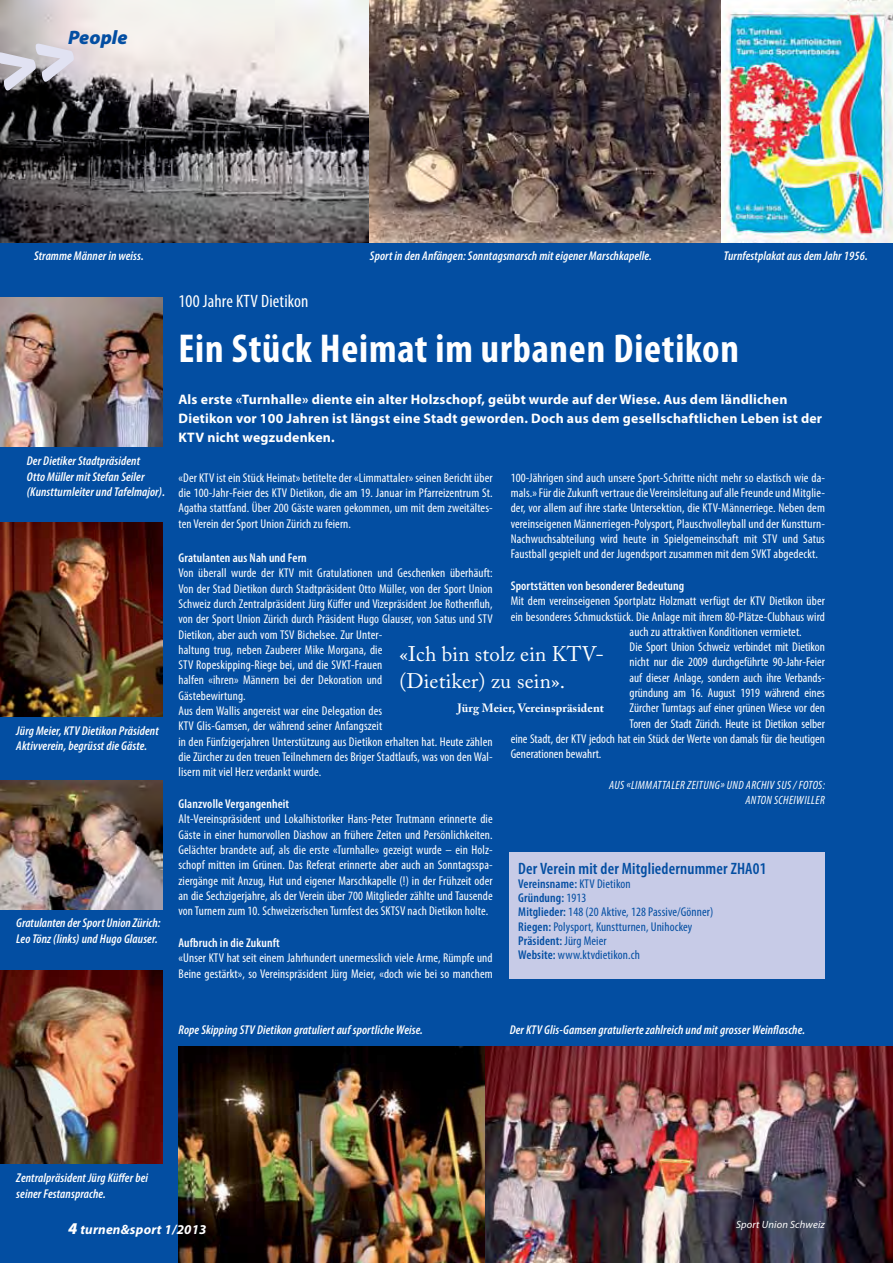
<style>
.page{position:relative;width:893px;height:1263px;background:#034ea2}
.page>*{position:absolute;margin:0;border:0;box-sizing:border-box;transform-origin:0 0}
.t1{font:700 condensed 40.5px "Myriad Pro";letter-spacing:.02em;color:#fff}
.t2{font:21px/27px "Adobe Caslon Pro";letter-spacing:.01em;color:#fff}
.t3{font:italic 900 19.5px "Myriad Pro";color:#034ea2}
.t4{font:condensed 18px "Myriad Pro";letter-spacing:.01em;color:#fff}
.t5{font:600 condensed 16.5px "Myriad Pro";letter-spacing:.01em;color:#034ea2}
.t6{font:700 13.8px/18.8px "Myriad Pro";letter-spacing:.015em;color:#fff}
.t7{font:italic 700 13.5px "Myriad Pro";letter-spacing:.015em;color:#fff}
.t8{font:condensed 12.75px/15.3px "Myriad Pro";letter-spacing:.01em;color:#fff;text-align:justify}
.t9{font:italic 600 condensed 12.75px/15.8px "Myriad Pro";letter-spacing:.01em;color:#fff}
.t10{font:condensed 12.75px/14.2px "Myriad Pro";letter-spacing:.01em;color:#034ea2}
.t11{font:600 condensed 12.75px "Myriad Pro";letter-spacing:.01em;color:#fff}
.t12{font:italic condensed 12px/15px "Myriad Pro";letter-spacing:.03em;color:#fff;text-align:right}
.t13{font:700 12px "Adobe Caslon Pro";letter-spacing:.01em;color:#fff}
.t14{font:italic 10.5px "Myriad Pro";letter-spacing:.015em;color:#fff}
.s1{font-weight:600}
.s2{font-weight:900;font-size:16.5px}
</style>
<div class="page">
<div style="left:510px;top:853px;width:315px;height:126px;background:#c7cbe7"></div>
<img style="left:0;top:298px;width:162px;height:149px">
<img style="left:0;top:970px;width:162px;height:194px">
<img style="left:178px;top:1046px;width:715px;height:217px">
<img style="left:0;top:0;width:722px;height:242px">
<img style="left:722px;top:0;width:171px;height:242px">
<img style="left:0;top:523px;width:162px;height:193px">
<img style="left:0;top:780px;width:162px;height:129px">
<svg style="left:0;top:44px;width:74px;height:47px;background:#a8a6ad"></svg>
<h3 class="t3" style="left:68px;top:27px;width:61px">People</h3>
<p class="t9" style="left:34px;top:249px;width:111px">Stramme Männer in weiss.</p>
<p class="t9" style="left:370px;top:249px;width:283px">Sport in den Anfängen: Sonntagsmarsch mit eigener Marschkapelle.</p>
<p class="t9" style="left:724px;top:249px;width:146px">Turnfestplakat aus dem Jahr 1956.</p>
<p class="t9" style="left:27px;top:453px;width:140px">Der Dietiker Stadtpräsident<br>Otto Müller mit Stefan Seiler (Kunstturnleiter und Tafelmajor).</p>
<p class="t9" style="left:16px;top:723px;width:144px">Jürg Meier, KTV Dietikon Präsident<br>Aktivverein, begrüsst die Gäste.</p>
<p class="t9" style="left:16px;top:915px;width:146px">Gratulanten der Sport Union Zürich:<br>Leo Tönz (links) und Hugo Glauser.</p>
<h3 class="t4" style="left:178px;top:291px;width:132px">100 Jahre KTV Dietikon</h3>
<h1 class="t1" style="left:178px;top:326px;width:562px">Ein Stück Heimat im urbanen Dietikon</h1>
<p class="t6" style="left:178px;top:390px;width:645px">Als erste «Turnhalle» diente ein alter Holzschopf, geübt wurde auf der Wiese. Aus dem ländlichen<br>Dietikon vor 100 Jahren ist längst eine Stadt geworden. Doch aus dem gesellschaftlichen Leben ist der<br>KTV nicht wegzudenken.</p>
<p class="t8" style="left:178px;top:470px;width:316px">«Der KTV ist ein Stück Heimat» betitelte der «Limmattaler» seinen Bericht über die 100-Jahr-Feier des KTV Dietikon, die am 19. Januar im Pfarreizentrum St.<br>Agatha stattfand. Über 200 Gäste waren gekommen, um mit dem zweitältes&shy;ten Verein der Sport Union Zürich zu feiern.</p>
<p class="t11" style="left:178px;top:551px;width:130px">Gratulanten aus Nah und Fern</p>
<p class="t8" style="left:178px;top:566px;width:316px;text-align:left">Von überall wurde der KTV mit Gratulationen und Geschenken überhäuft:<br>Von der Stad Dietikon durch Stadtpräsident Otto Müller, von der Sport Union Schweiz durch Zentralpräsident Jürg Küffer und Vizepräsident Joe Rothenfluh, von der Sport Union Zürich durch Präsident Hugo Glauser, von Satus und STV Dietikon, aber auch vom TSV Bichelsee. Zur Unter-<br>haltung trug, neben Zauberer Mike Morgana, die<br>STV Ropeskipping-Riege bei, und die SVKT-Frauen<br>halfen «ihren» Männern bei der Dekoration und<br>Gästebewirtung.<br>Aus dem Wallis angereist war eine Delegation des<br>KTV Glis-Gamsen, der während seiner Anfangszeit<br>in den Fünfzigerjahren Unterstützung aus Dietikon erhalten hat. Heute zählen die Zürcher zu den treuen Teilnehmern des Briger Stadtlaufs, was von den Wal&shy;lisern mit viel Herz verdankt wurde.</p>
<p class="t11" style="left:178px;top:797px;width:112px">Glanzvolle Vergangenheit</p>
<p class="t8" style="left:178px;top:812px;width:316px">Alt-Vereinspräsident und Lokalhistoriker Hans-Peter Trutmann erinnerte die Gäste in einer humorvollen Diashow an frühere Zeiten und Persönlichkeiten.<br>Gelächter brandete auf, als die erste «Turnhalle» gezeigt wurde – ein Holz&shy;schopf mitten im Grünen. Das Referat erinnerte aber auch an Sonntagsspa&shy;ziergänge mit Anzug, Hut und eigener Marschkapelle (!) in der Frühzeit oder an die Sechzigerjahre, als der Verein über 700 Mitglieder zählte und Tausende von Turnern zum 10. Schweizerischen Turnfest des SKTSV nach Dietikon holte.</p>
<p class="t11" style="left:178px;top:936px;width:103px">Aufbruch in die Zukunft</p>
<p class="t8" style="left:178px;top:951px;width:316px">«Unser KTV hat seit einem Jahrhundert unermesslich viele Arme, Rümpfe und<br>Beine gestärkt», so Vereinspräsident Jürg Meier, «doch wie bei so manchem</p>
<p class="t8" style="left:511px;top:470px;width:316px">100-Jährigen sind auch unsere Sport-Schritte nicht mehr so elastisch wie da&shy;mals.» Für die Zukunft vertraue die Vereinsleitung auf alle Freunde und Mitglie&shy;der, vor allem auf ihre starke Untersektion, die KTV-Männerriege. Neben dem vereinseigenen Männerriegen-Polysport, Plauschvolleyball und der Kunstturn-Nachwuchsabteilung wird heute in Spielgemeinschaft mit STV und Satus Faustball gespielt und der Jugendsport zusammen mit dem SVKT abgedeckt.</p>
<p class="t11" style="left:511px;top:579px;width:175px">Sportstätten von besonderer Bedeutung</p>
<p class="t8" style="left:511px;top:594px;width:316px">Mit dem vereinseigenen Sportplatz Holzmatt verfügt der KTV Dietikon über</p>
<p class="t8" style="left:511px;top:609px;width:316px">ein besonderes Schmuckstück. Die Anlage mit ihrem 80-Plätze-Clubhaus wird</p>
<p class="t8" style="left:630px;top:624px;width:174px">auch zu attraktiven Konditionen vermietet.</p>
<p class="t8" style="left:630px;top:639px;width:197px">Die Sport Union Schweiz verbindet mit Dietikon</p>
<p class="t8" style="left:630px;top:655px;width:197px">nicht nur die 2009 durchgeführte 90-Jahr-Feier</p>
<p class="t8" style="left:630px;top:670px;width:197px">auf dieser Anlage, sondern auch ihre Verbands-</p>
<p class="t8" style="left:630px;top:685px;width:197px">gründung am 16. August 1919 während eines</p>
<p class="t8" style="left:630px;top:701px;width:197px">Zürcher Turntags auf einer grünen Wiese vor den</p>
<p class="t8" style="left:630px;top:716px;width:197px">Toren der Stadt Zürich. Heute ist Dietikon selber</p>
<p class="t8" style="left:511px;top:731px;width:316px">eine Stadt, der KTV jedoch hat ein Stück der Werte von damals für die heutigen</p>
<p class="t8" style="left:511px;top:747px;width:92px">Generationen bewahrt.</p>
<p class="t12" style="left:609px;top:777px;width:50px">AUS «LIMMATTAL</p>
<p class="t12" style="left:676px;top:777px;width:151px">ER ZEITUNG» UND ARCHIV SUS / FOTOS:<br>ANTON SCHEIWILL ER</p>
<h2 class="t2" style="left:399px;top:640px;width:206px">«Ich bin stolz ein KTV-(Dietiker) zu sein».</h2>
<p class="t13" style="left:457px;top:701px;width:148px">Jürg Meier, Vereinspräsident</p>
<p class="t5" style="left:518px;top:859px;width:250px">Der Verein mit der Mitgliedernummer ZHA01</p>
<p class="t10" style="left:518px;top:877px;width:197px"><span class="s1">Vereinsname:</span> KTV Dietikon<br><span class="s1">Gründung:</span> 1913<br><span class="s1">Mitglieder:</span> 148 (20 Aktive, 128 Passive/Gönner)<br><span class="s1">Riegen:</span> Polysport, Kunstturnen, Unihockey<br><span class="s1">Präsident:</span> Jürg Meier<br><span class="s1">Website:</span> www.ktvdietikon.ch</p>
<p class="t9" style="left:178px;top:1022px;width:246px">Rope Skipping STV Dietikon gratuliert auf sportliche Weise.</p>
<p class="t9" style="left:510px;top:1022px;width:297px">Der KTV Glis-Gamsen gratulierte zahlreich und mit grosser Weinflasche.</p>
<p class="t9" style="left:16px;top:1170px;width:133px">Zentralpräsident Jürg Küffer bei seiner Festansprache.</p>
<p class="t7" style="left:68px;top:1222px;width:140px"><span class="s2">4</span> turnen&amp;sport 1/2013</p>
<p class="t14" style="left:736px;top:1218px;width:90px">Sport Union Schweiz</p>
</div>
